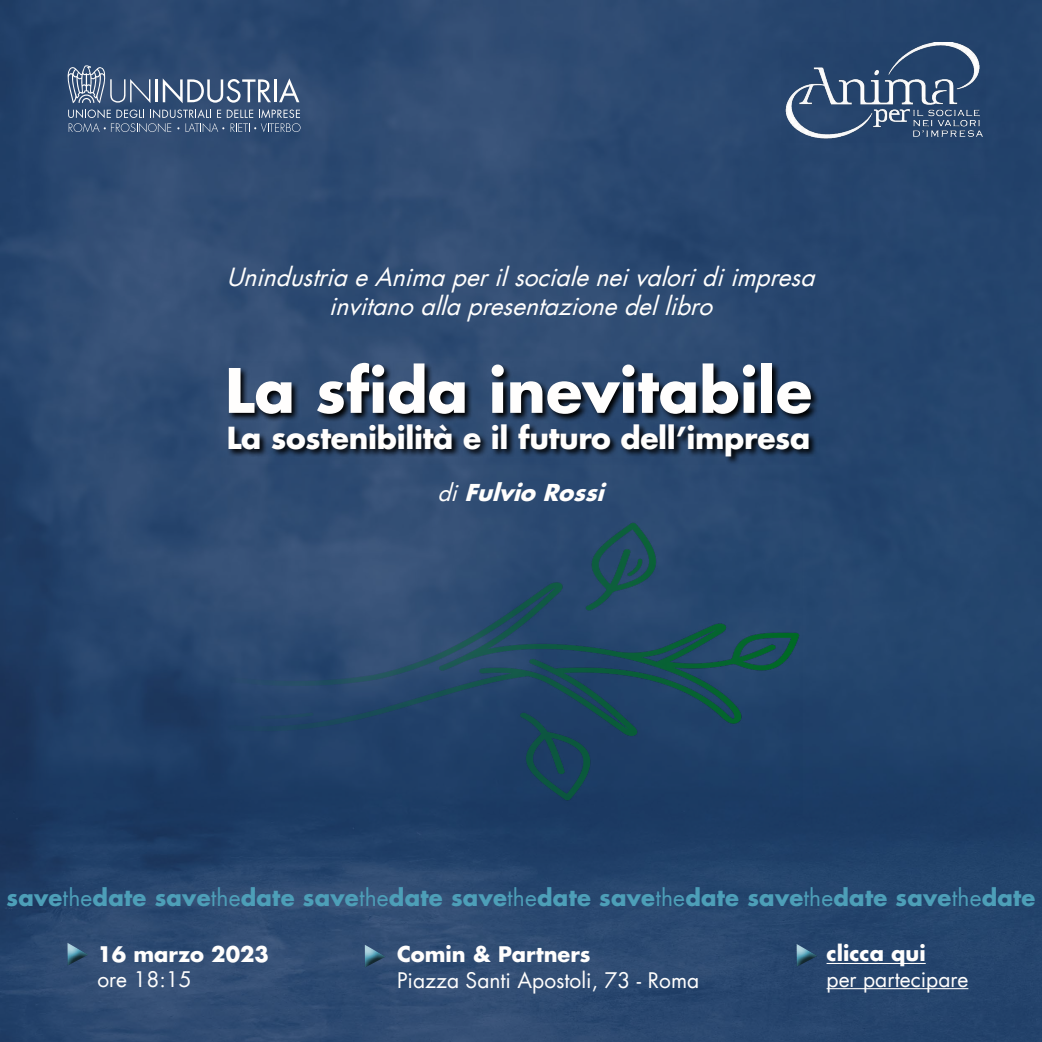
<style>
.page{position:relative;width:1042px;height:1042px;background:#fff}
.page>*{position:absolute;margin:0;border:0;box-sizing:border-box;transform-origin:0 0}
.t1{font:700 59.5px "Futura LT";color:#fffefd}
.t2{font:700 29.75px "Futura LT";letter-spacing:-.01em;color:#fffefd}
.t3{font:italic 24.5px/29.4px "Futura LT";color:#fffefd;text-align:center}
.t4{font:700 22.75px "Futura LT";letter-spacing:.01em;color:#4d9fb8}
.t5{font:italic 700 22.75px "Futura LT";color:#fffefd}
.t6{font:21px "Futura LT";color:#fffefd}
.t7{font:700 21px "Futura LT";color:#fffefd}
.s1{font-weight:400}
</style>
<div class="page">
<img style="left:0;top:0;width:1042px;height:1042px">
<svg style="left:227px;top:361px;width:592px;height:104px;background:#203550"></svg>
<svg style="left:68px;top:65px;width:82px;height:38px;background:#566d8c"></svg>
<hr style="left:156px;top:79px;width:2px;height:23px;background:#fffefd">
<svg style="left:163px;top:78px;width:108px;height:25px"></svg>
<hr style="left:274px;top:79px;width:3px;height:23px;background:#fffefd">
<svg style="left:279px;top:78px;width:20px;height:24px"></svg>
<svg style="left:68px;top:109px;width:232px;height:23px;background:#4f6788"></svg>
<hr style="left:826px;top:963px;width:99px;height:1px;background:#fffefd">
<hr style="left:826px;top:988px;width:142px;height:1px;background:#fffefd">
<div style="left:54px;top:930px;width:44px;height:36px;background:#2e4b72"></div>
<div style="left:59px;top:945px;width:41px;height:21px;background:#000;opacity:.75"></div>
<div style="left:352px;top:932px;width:43px;height:36px;background:#304c73"></div>
<div style="left:357px;top:946px;width:41px;height:22px;background:#000;opacity:.75"></div>
<div style="left:783px;top:931px;width:44px;height:36px;background:#26456d"></div>
<div style="left:788px;top:946px;width:41px;height:21px;background:#000;opacity:.75"></div>
<img style="left:224px;top:513px;width:578px;height:302px">
<img style="left:782px;top:42px;width:204px;height:100px">
<p class="t3" style="left:226px;top:262px;width:598px">UnindustriaeAnimaperilsocialeneivaloridiimpresa invitanoallapresentazionedellibro</p>
<h1 class="t1" style="left:225px;top:351px;width:589px">La sfida inevitabile</h1>
<p class="t2" style="left:227px;top:418px;width:585px">La sostenibilità e il futuro dell’impresa</p>
<p class="t5" style="left:437px;top:478px;width:175px"><span class="s1">di</span>Fulvio Rossi</p>
<p class="t4" style="left:6px;top:882px;width:1030px">save<span class="s1">the</span>date save<span class="s1">the</span>date save<span class="s1">the</span>date save<span class="s1">the</span>date save<span class="s1">the</span>date save<span class="s1">the</span>date save<span class="s1">the</span>date</p>
<p class="t7" style="left:97px;top:940px;width:173px">16 marzo 2023</p>
<p class="t6" style="left:97px;top:966px;width:96px">ore 18:15</p>
<p class="t7" style="left:826px;top:939px;width:101px">clicca qui</p>
<p class="t6" style="left:826px;top:965px;width:143px">per partecipare</p>
<p class="t7" style="left:397px;top:940px;width:195px">Comin &amp; Partners</p>
<p class="t6" style="left:397px;top:966px;width:304px">Piazza Santi Apostoli, 73 - Roma</p>
</div>
